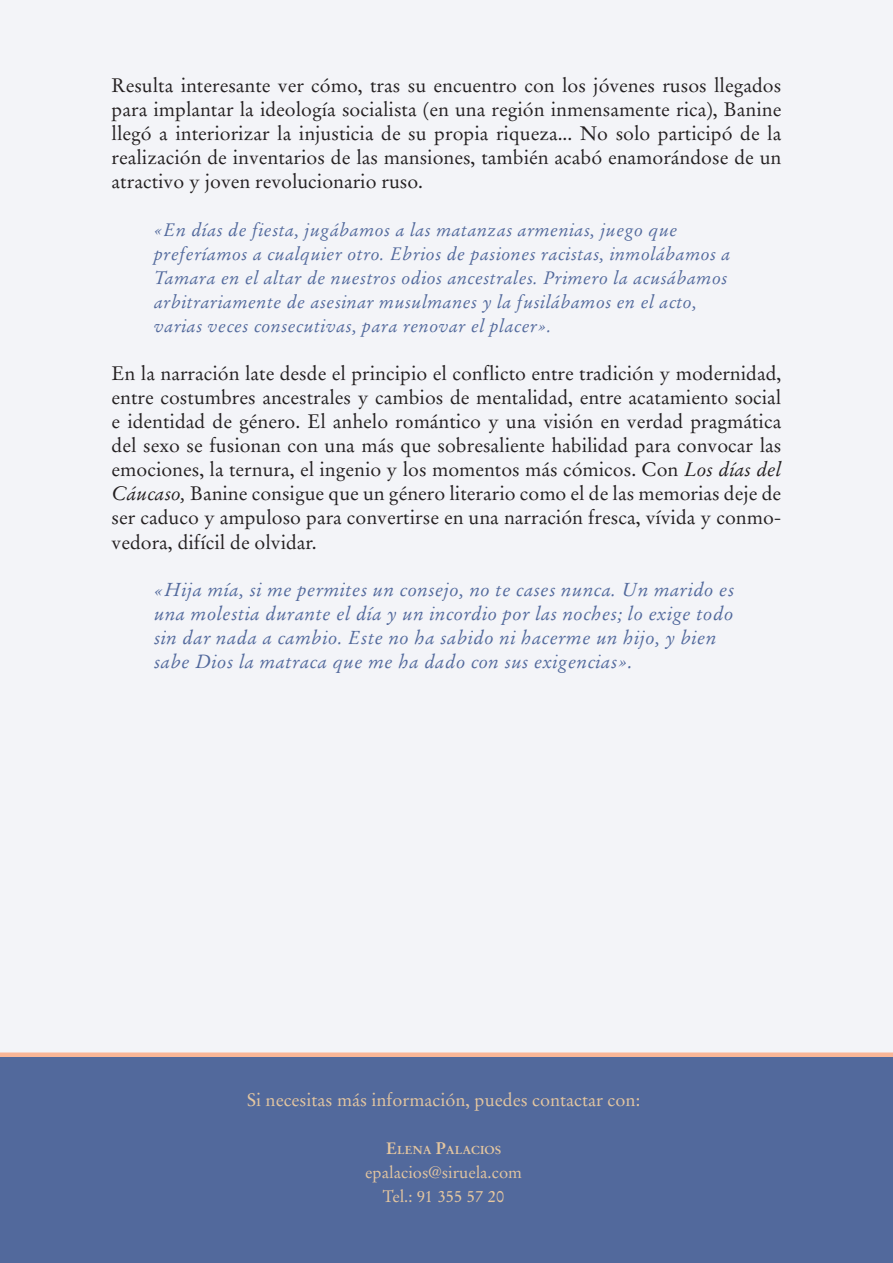
<style>
.page{position:relative;width:893px;height:1263px;background:#f3f4f8}
.page>*{position:absolute;margin:0;border:0;box-sizing:border-box;transform-origin:0 0}
.t1{font:19.5px/24px "Stempel Garamond LT Std";color:#231f20;text-align:justify}
.t2{font:italic 18.75px/24px "Stempel Garamond LT Std";letter-spacing:.025em;color:#52699c}
.t3{font:italic 18px/24px "Stempel Garamond LT Std";letter-spacing:.025em;color:#52699c}
.t4{font:18px "Stempel Garamond LT Std";color:#e4c6a0}
.t5{font:16.5px/24px "Stempel Garamond LT Std";color:#e4c6a0;text-align:center}
.t6{font:700 11.55px "Stempel Garamond LT Std";color:#e4c6a0}
.s1{font-style:italic}
.s2{font-size:19.5px}
.s3{font-size:16.5px}
</style>
<div class="page">
<div style="left:0;top:1054px;width:893px;height:209px;background:#52699c"></div>
<div style="left:0;top:1052px;width:893px;height:5px;background:#f9b697"></div>
<p class="t1" style="left:112px;top:74px;width:671px">Resulta interesante ver cómo, tras su encuentro con los jóvenes rusos llegados para implantar la ideología socialista (en una región inmensamente rica), Banine llegó a interiorizar la injusticia de su propia riqueza... No solo participó de la realización de inventarios de las mansiones, también acabó enamorándose de un atractivo y joven revolucionario ruso.</p>
<p class="t3" style="left:154px;top:218px;width:578px">«En días de fiesta, jugábamos a las matanzas armenias, juego que preferíamos a cualquier otro. Ebrios de pasiones racistas, inmolábamos a Tamara en el altar de nuestros odios ancestrales. Primero la acusábamos arbitrariamente de asesinar musulmanes y la fusilábamos en el acto, varias veces consecutivas, para renovar el placer».</p>
<p class="t1" style="left:112px;top:362px;width:671px">En la narración late desde el principio el conflicto entre tradición y modernidad, entre costumbres ancestrales y cambios de mentalidad, entre acatamiento social e identidad de género. El anhelo romántico y una visión en verdad pragmática del sexo se fusionan con una más que sobresaliente habilidad para convocar las emociones, la ternura, el ingenio y los momentos más cómicos. Con <span class="s1">Los días del Cáucaso,</span> Banine consigue que un género literario como el de las memorias deje de ser caduco y ampuloso para convertirse en una narración fresca, vívida y conmo&shy;vedora, difícil de olvidar.</p>
<p class="t2" style="left:154px;top:578px;width:582px"><span class="s2">«</span>Hija mía, si me permites un consejo, no te cases nunca. Un marido es una molestia durante el día y un incordio por las noches; lo exige todo sin dar nada a cambio. Este no ha sabido ni hacerme un hijo, y bien sabe Dios la matraca que me ha dado con sus exigencias<span class="s2">».</span></p>
<p class="t4" style="left:247px;top:1088px;width:394px">Si necesitas más información, puedes contactar con:</p>
<p class="t6" style="left:386px;top:1142px;width:117px"><span class="s3">E</span>LENA <span class="s3">P</span>ALACIOS</p>
<p class="t5" style="left:365px;top:1160px;width:158px">epalacios@siruela.com<br>Tel.: 91 355 57 20</p>
</div>
